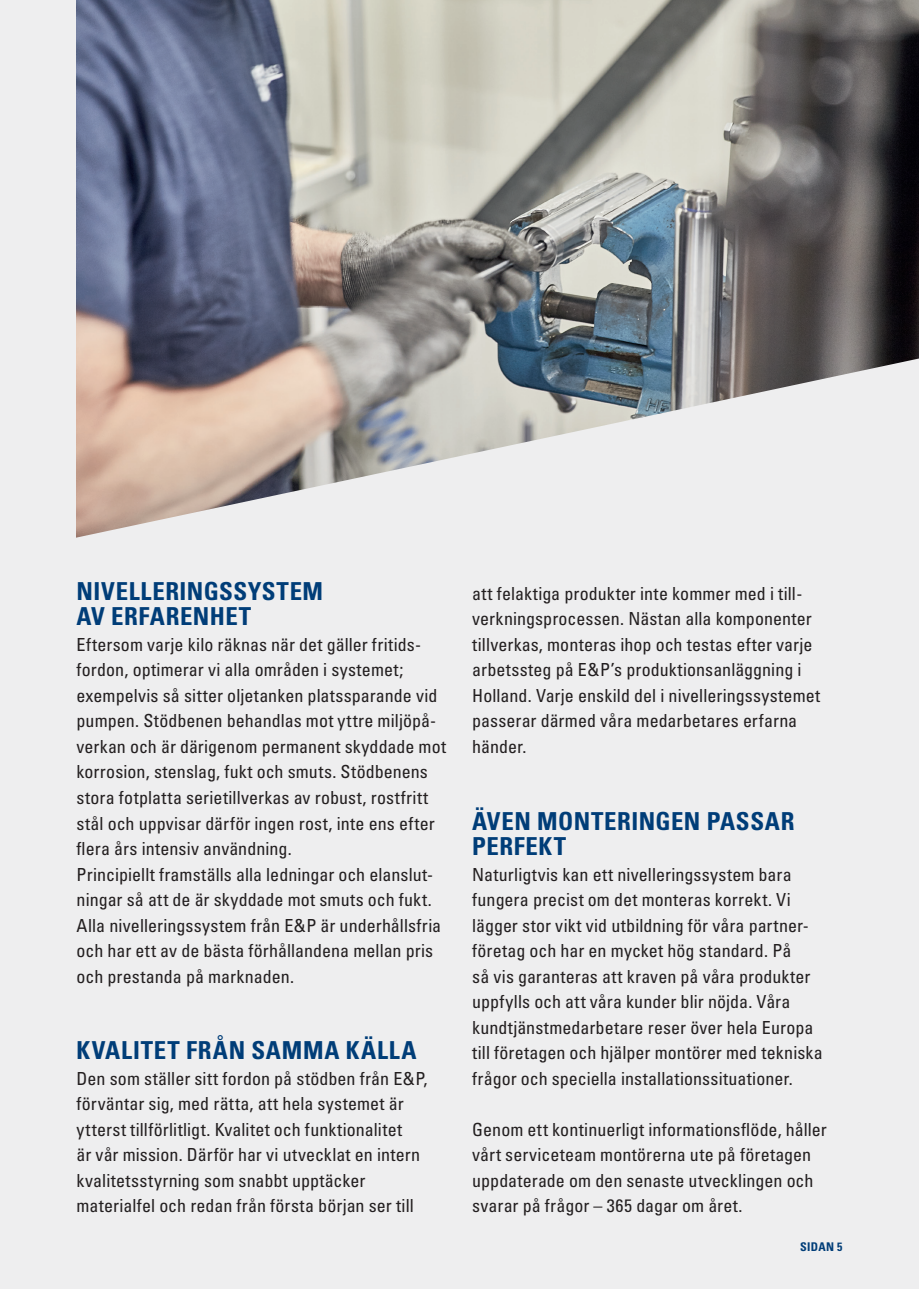
<style>
.page{position:relative;width:919px;height:1289px;background:#fff}
.page>*{position:absolute;margin:0;border:0;box-sizing:border-box;transform-origin:0 0}
.t1{font:700 condensed 24.75px/25.5px "Univers LT Pro";letter-spacing:.025em;color:#003d78}
.t2{font:condensed 18px/25.5px "Univers LT Pro";letter-spacing:.005em;color:#231f20}
.t3{font:700 condensed 12px "Univers LT Pro";letter-spacing:.025em;color:#003d78}
</style>
<div class="page">
<div style="left:0;top:0;width:918px;height:1288px;background:#eeeeef"></div>
<img style="left:77px;top:0;width:841px;height:358px">
<svg style="left:76px;top:358px;width:842px;height:180px"></svg>
<h1 class="t1" style="left:77px;top:578px;width:248px">NIVELLERINGSSYSTEM<br>AV ERFARENHET</h1>
<p class="t2" style="left:77px;top:631px;width:371px">Eftersom varje kilo räknas när det gäller fritids&shy;fordon, optimerar vi alla områden i systemet; exempelvis så sitter oljetanken platssparande vid pumpen. Stödbenen behandlas mot yttre miljöpå&shy;verkan och är därigenom permanent skyddade mot korrosion, stenslag, fukt och smuts. Stödbenens stora fotplatta serietillverkas av robust, rostfritt stål och uppvisar därför ingen rost, inte ens efter flera års intensiv användning.<br>Principiellt framställs alla ledningar och elanslut&shy;ningar så att de är skyddade mot smuts och fukt.<br>Alla nivelleringssystem från E&amp;P är underhållsfria och har ett av de bästa förhållandena mellan pris och prestanda på marknaden.</p>
<h1 class="t1" style="left:77px;top:1037px;width:341px">KVALITET FRÅN SAMMA KÄLLA</h1>
<p class="t2" style="left:77px;top:1065px;width:352px">Den som ställer sitt fordon på stödben från E&amp;P, förväntar sig, med rätta, att hela systemet är ytterst tillförlitligt. Kvalitet och funktionalitet<br>är vår mission. Därför har vi utvecklat en intern kvalitetsstyrning som snabbt upptäcker materialfel och redan från första början ser till</p>
<p class="t2" style="left:472px;top:580px;width:349px">att felaktiga produkter inte kommer med i till&shy;verkningsprocessen. Nästan alla komponenter tillverkas, monteras ihop och testas efter varje arbetssteg på E&amp;P’s produktionsanläggning i Holland. Varje enskild del i nivelleringssystemet passerar därmed våra medarbetares erfarna händer.</p>
<h1 class="t1" style="left:472px;top:807px;width:324px">ÄVEN MONTERINGEN PASSAR<br>PERFEKT</h1>
<p class="t2" style="left:472px;top:861px;width:352px">Naturligtvis kan ett nivelleringssystem bara fungera precist om det monteras korrekt. Vi lägger stor vikt vid utbildning för våra partner&shy;företag och har en mycket hög standard. På<br>så vis garanteras att kraven på våra produkter uppfylls och att våra kunder blir nöjda. Våra kundtjänstmedarbetare reser över hela Europa till företagen och hjälper montörer med tekniska frågor och speciella installationssituationer.</p>
<p class="t2" style="left:472px;top:1116px;width:356px">Genom ett kontinuerligt informationsflöde, håller vårt serviceteam montörerna ute på företagen uppdaterade om den senaste utvecklingen och svarar på frågor – 365 dagar om året.</p>
<p class="t3" style="left:800px;top:1238px;width:44px">SIDAN 5</p>
</div>
